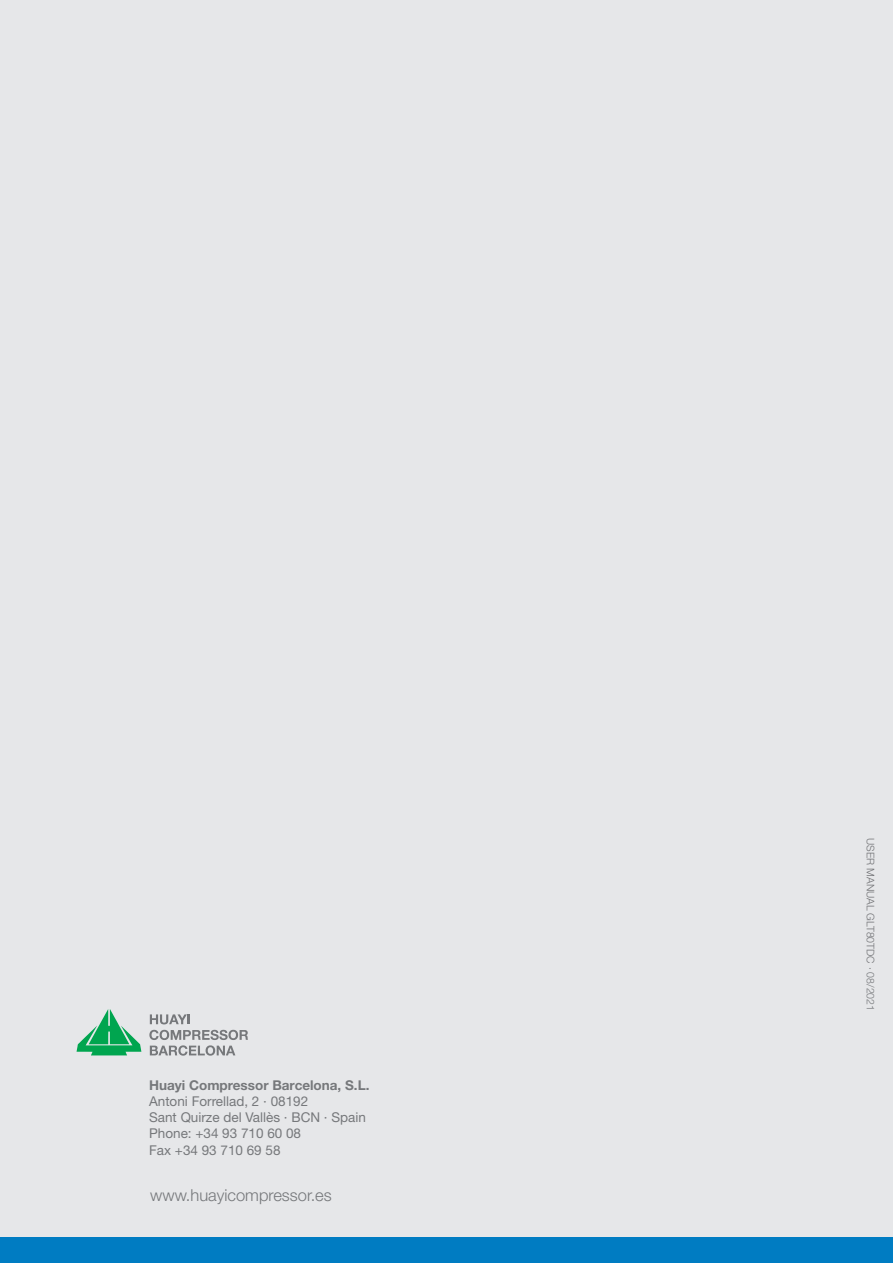
<style>
.page{position:relative;width:893px;height:1263px;background:#e6e7e9}
.page>*{position:absolute;margin:0;border:0;box-sizing:border-box;transform-origin:0 0}
.t1{font:300 16.5px "Helvetica Neue LT Std";color:#76787b}
.t2{font:13.5px "Helvetica Neue LT Std";color:#76787b}
.t3{font:700 13.5px "Helvetica Neue LT Std";color:#76787b}
.t4{font:300 10.5px "Helvetica Neue LT Std";color:#717275}
.s1{color:#76787b}
</style>
<div class="page">
<div style="left:0;top:1237px;width:893px;height:26px;background:#007cc2"></div>
<svg style="left:77px;top:1009px;width:64px;height:46px"></svg>
<svg style="left:150px;top:1014px;width:40px;height:10px"></svg>
<svg style="left:149px;top:1030px;width:99px;height:26px"></svg>
<p class="t3" style="left:149px;top:1077px;width:222px">Huayi Compressor Barcelona, S.L.</p>
<p class="t2" style="left:149px;top:1093px;width:161px">Antoni Forrellad, 2 · 08192</p>
<p class="t2" style="left:149px;top:1109px;width:218px">Sant Quirze del Vallès · BCN · Spain</p>
<p class="t2" style="left:149px;top:1125px;width:153px">Phone: +34 93 710 60 08</p>
<p class="t2" style="left:149px;top:1142px;width:133px">Fax +34 93 710 69 58</p>
<p class="t1" style="left:150px;top:1185px;width:183px">www.huayicompressor.es</p>
<p class="t4" style="left:877px;top:838px;width:174px;rotate:90deg">USER MANUAL GLT80TDC <span class="s1">· 08/2021</span></p>
</div>
